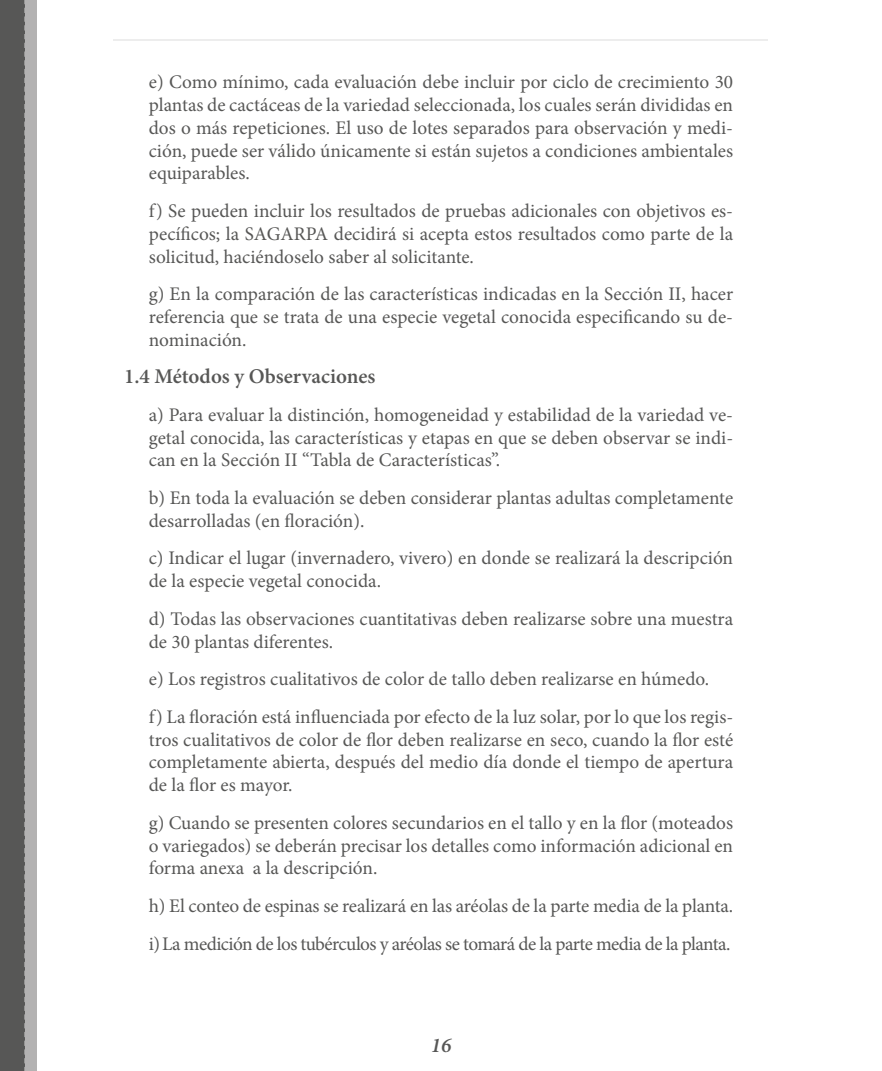
<style>
.page{position:relative;width:882px;height:1071px;background:#fff}
.page>*{position:absolute;margin:0;border:0;box-sizing:border-box;transform-origin:0 0}
.t1{font:600 21px "Minion Pro";color:#575756}
.t2{font:italic 600 21px "Minion Pro";color:#575756}
.t3{font:19.25px/22.8px "Minion Pro";color:#575756;text-align:justify}
.t4{font:19.25px/37.6px "Minion Pro";letter-spacing:-.025em;color:#575756}
</style>
<div class="page">
<div style="left:0;top:0;width:25px;height:1071px;background:#575756"></div>
<div style="left:25px;top:0;width:12px;height:1071px;background:#b3b2b2"></div>
<hr style="left:114px;top:39px;width:654px;height:2px;background:#ededed">
<p class="t3" style="left:149px;top:71px;width:586px">e) Como mínimo, cada evaluación debe incluir por ciclo de crecimiento 30 plantas de cactáceas de la variedad seleccionada, los cuales serán divididas en dos o más repeticiones. El uso de lotes separados para observación y medi&shy;ción, puede ser válido únicamente si están sujetos a condiciones ambientales equiparables.</p>
<p class="t3" style="left:149px;top:200px;width:586px">f) Se pueden incluir los resultados de pruebas adicionales con objetivos es&shy;pecíficos; la SAGARPA decidirá si acepta estos resultados como parte de la solicitud, haciéndoselo saber al solicitante.</p>
<p class="t3" style="left:149px;top:283px;width:586px">g) En la comparación de las características indicadas en la Sección II, hacer referencia que se trata de una especie vegetal conocida especificando su de&shy;nominación.</p>
<p class="t1" style="left:124px;top:362px;width:253px">1.4 Métodos y Observaciones</p>
<p class="t3" style="left:149px;top:404px;width:586px">a) Para evaluar la distinción, homogeneidad y estabilidad de la variedad ve&shy;getal conocida, las características y etapas en que se deben observar se indi&shy;can en la Sección II “Tabla de Características”.</p>
<p class="t3" style="left:149px;top:487px;width:586px">b) En toda la evaluación se deben considerar plantas adultas completamente desarrolladas (en floración).</p>
<p class="t3" style="left:149px;top:547px;width:586px">c) Indicar el lugar (invernadero, vivero) en donde se realizará la descripción de la especie vegetal conocida.</p>
<p class="t3" style="left:149px;top:607px;width:586px">d) Todas las observaciones cuantitativas deben realizarse sobre una muestra de 30 plantas diferentes.</p>
<p class="t3" style="left:149px;top:660px;width:586px;line-height:37.6px">e) Los registros cualitativos de color de tallo deben realizarse en húmedo.<br>f) La floración está influenciada por efecto de la luz solar, por lo que los regis-</p>
<p class="t3" style="left:149px;top:728px;width:586px">tros cualitativos de color de flor deben realizarse en seco, cuando la flor esté completamente abierta, después del medio día donde el tiempo de apertura de la flor es mayor.</p>
<p class="t3" style="left:149px;top:811px;width:586px">g) Cuando se presenten colores secundarios en el tallo y en la flor (moteados o variegados) se deberán precisar los detalles como información adicional en forma anexa a la descripción.</p>
<p class="t4" style="left:149px;top:887px;width:586px">h) El conteo de espinas se realizará en las aréolas de la parte media de la planta. i)La medición de los tubérculos y aréolas se tomará de la parte media de la planta.</p>
<p class="t2" style="left:431px;top:1031px;width:22px">16</p>
</div>
